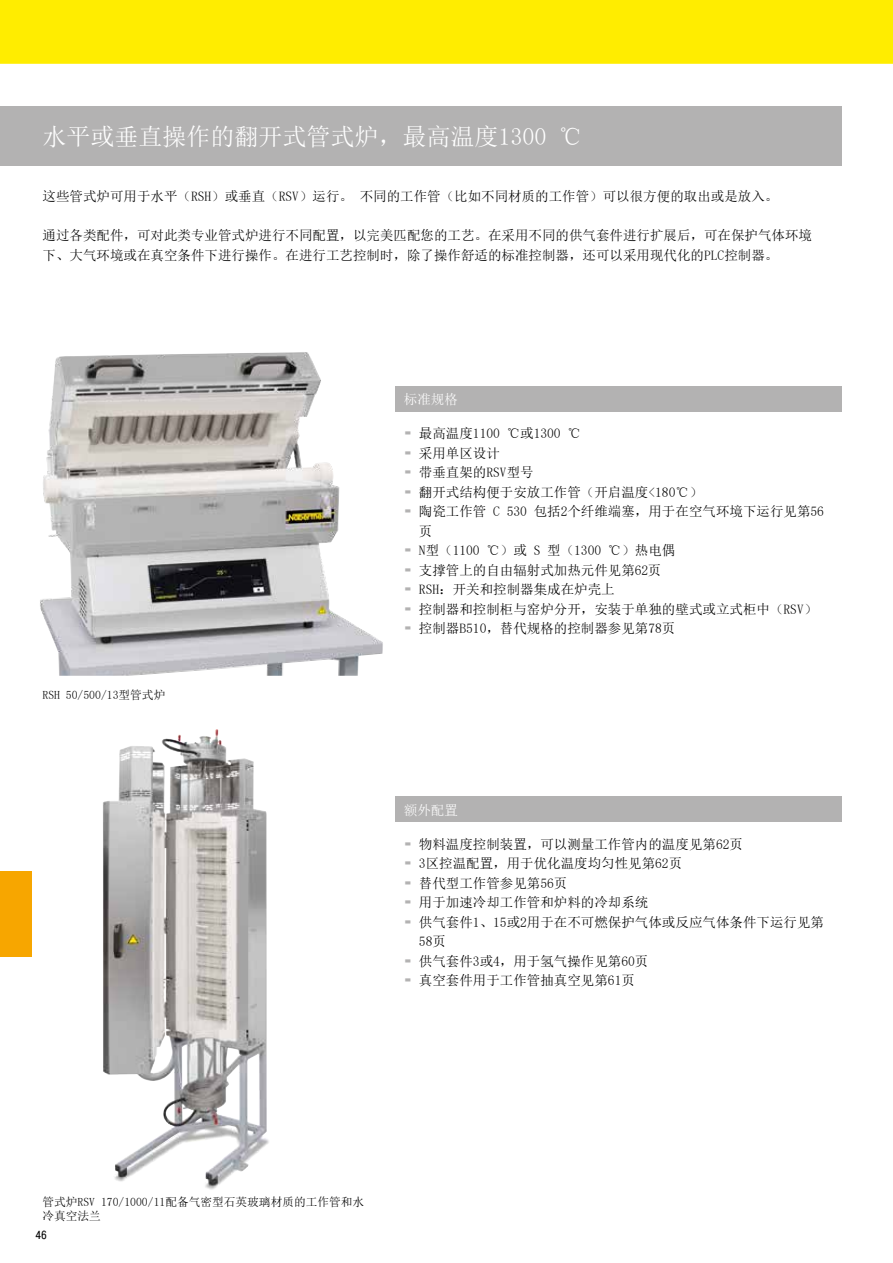
<style>
.page{position:relative;width:893px;height:1263px;background:#fff}
.page>*{position:absolute;margin:0;border:0;box-sizing:border-box;transform-origin:0 0}
.t1{font:24px "Sim Sun";color:#fff}
.t2{font:13.5px/19.5px "Sim Sun";color:#000}
.t3{font:13.5px "Sim Sun";color:#fff}
.t4{font:11.7px/14.1px "Sim Sun";color:#000}
.t5{font:11.7px "Pragmatica Cond A";color:#000}
.s1{font-family:"Blackoak Std";color:#b3b2b2}
</style>
<div class="page">
<div style="left:0;top:872px;width:32px;height:85px;background:#f7a600"></div>
<div style="left:0;top:106px;width:842px;height:60px;background:#b3b2b2"></div>
<img style="left:103px;top:729px;width:166px;height:461px">
<img style="left:40px;top:352px;width:343px;height:324px">
<div style="left:395px;top:386px;width:447px;height:25px;background:#b3b2b2"></div>
<div style="left:395px;top:797px;width:447px;height:25px;background:#b3b2b2"></div>
<div style="left:0;top:0;width:893px;height:64px;background:#ffed00"></div>
<h1 class="t1" style="left:43px;top:125px;width:542px">水平或垂直操作的翻开式管式炉，最高温度1300 ℃</h1>
<p class="t2" style="left:43px;top:186px;width:737px">这些管式炉可用于水平（RSH）或垂直（RSV）运行。 不同的工作管（比如不同材质的工作管）可以很方便的取出或是放入。</p>
<p class="t2" style="left:43px;top:225px;width:771px">通过各类配件，可对此类专业管式炉进行不同配置，以完美匹配您的工艺。在采用不同的供气套件进行扩展后，可在保护气体环境下、大气环境或在真空条件下进行操作。在进行工艺控制时，除了操作舒适的标准控制器，还可以采用现代化的PLC控制器。</p>
<p class="t4" style="left:43px;top:687px;width:124px">RSH 50/500/13型管式炉</p>
<p class="t3" style="left:404px;top:392px;width:55px">标准规格</p>
<p class="t2" style="left:404px;top:423px;width:178px"><span class="s1">·</span> 最高温度1100 ℃或1300 ℃</p>
<p class="t2" style="left:404px;top:443px;width:97px"><span class="s1">·</span> 采用单区设计</p>
<p class="t2" style="left:404px;top:462px;width:131px"><span class="s1">·</span> 带垂直架的RSV型号</p>
<p class="t2" style="left:404px;top:482px;width:300px"><span class="s1">·</span> 翻开式结构便于安放工作管（开启温度&lt;180℃）</p>
<p class="t2" style="left:404px;top:501px;width:421px"><span class="s1">·</span> 陶瓷工作管 C 530 包括2个纤维端塞，用于在空气环境下运行见第56</p>
<p class="t2" style="left:419px;top:521px;width:15px">页</p>
<p class="t2" style="left:404px;top:540px;width:273px"><span class="s1">·</span> N型（1100 ℃）或 S 型（1300 ℃）热电偶</p>
<p class="t2" style="left:404px;top:560px;width:259px"><span class="s1">·</span> 支撑管上的自由辐射式加热元件见第62页</p>
<p class="t2" style="left:404px;top:579px;width:212px"><span class="s1">·</span> RSH：开关和控制器集成在炉壳上</p>
<p class="t2" style="left:404px;top:599px;width:415px"><span class="s1">·</span> 控制器和控制柜与窑炉分开，安装于单独的壁式或立式柜中（RSV）</p>
<p class="t2" style="left:404px;top:618px;width:273px"><span class="s1">·</span> 控制器B510，替代规格的控制器参见第78页</p>
<p class="t3" style="left:404px;top:803px;width:55px">额外配置</p>
<p class="t2" style="left:404px;top:834px;width:340px"><span class="s1">·</span> 物料温度控制装置，可以测量工作管内的温度见第62页</p>
<p class="t2" style="left:404px;top:854px;width:280px"><span class="s1">·</span> 3区控温配置，用于优化温度均匀性见第62页</p>
<p class="t2" style="left:404px;top:873px;width:165px"><span class="s1">·</span> 替代型工作管参见第56页</p>
<p class="t2" style="left:404px;top:893px;width:246px"><span class="s1">·</span> 用于加速冷却工作管和炉料的冷却系统</p>
<p class="t2" style="left:404px;top:912px;width:421px"><span class="s1">·</span> 供气套件1、15或2用于在不可燃保护气体或反应气体条件下运行见第</p>
<p class="t2" style="left:419px;top:932px;width:28px">58页</p>
<p class="t2" style="left:404px;top:951px;width:246px"><span class="s1">·</span> 供气套件3或4，用于氢气操作见第60页</p>
<p class="t2" style="left:404px;top:971px;width:232px"><span class="s1">·</span> 真空套件用于工作管抽真空见第61页</p>
<p class="t4" style="left:43px;top:1194px;width:323px">管式炉RSV 170/1000/11配备气密型石英玻璃材质的工作管和水冷真空法兰</p>
<p class="t5" style="left:35px;top:1228px;width:13px">46</p>
</div>
